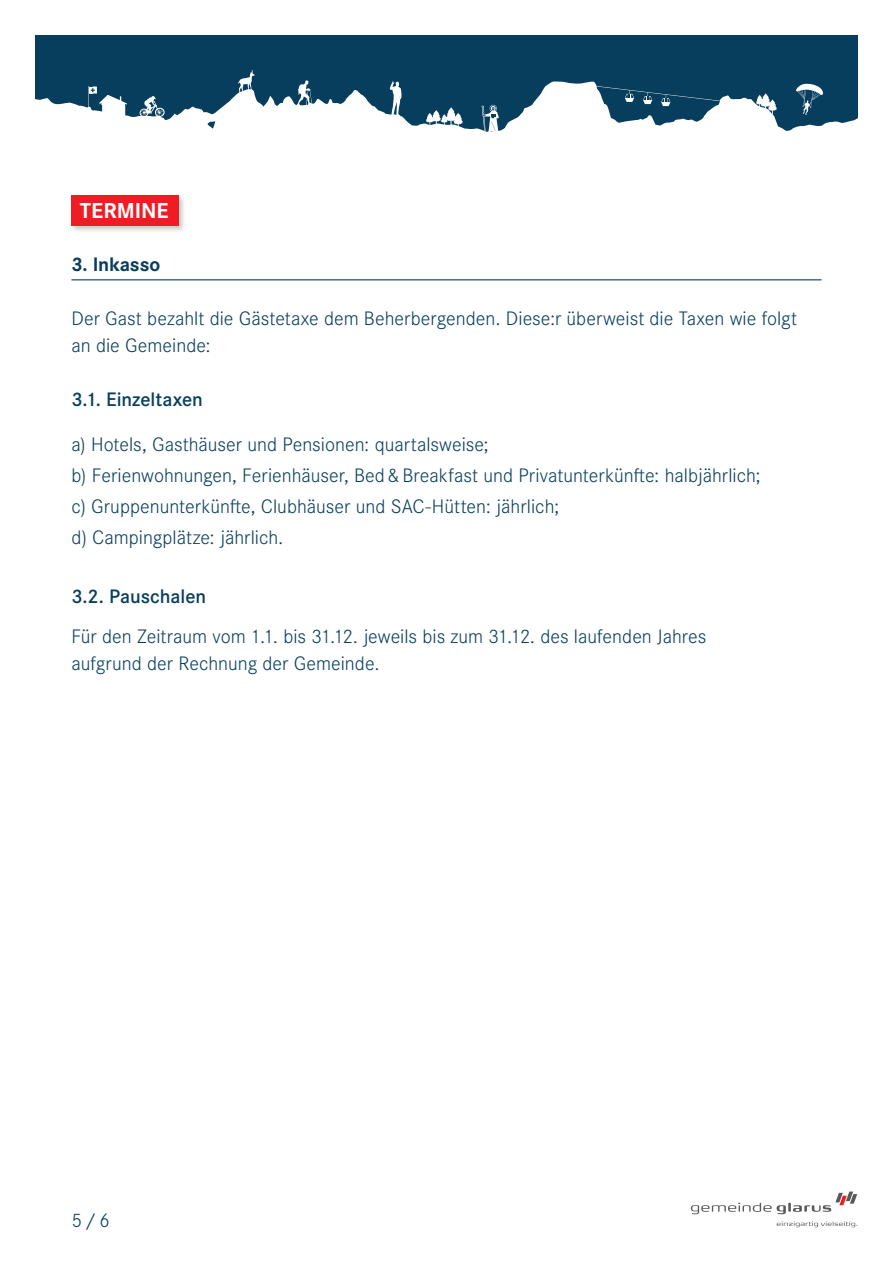
<style>
.page{position:relative;width:893px;height:1263px;background:#fff}
.page>*{position:absolute;margin:0;border:0;box-sizing:border-box;transform-origin:0 0}
.t1{font:700 22.5px "Corporate S Pro";letter-spacing:-.005em;color:#fff}
.t2{font:300 20.25px/31.2px "Corporate S Pro";color:#083e5d}
.t3{font:600 20.25px "Corporate S Pro";color:#083e5d}
.t4{font:700 20.25px "Corporate S Pro";letter-spacing:-.01em;color:#083e5d}
</style>
<div class="page">
<svg style="left:691px;top:1191px;width:166px;height:36px"></svg>
<hr style="left:71px;top:279px;width:750px;height:1px;background:#083e5d">
<img style="left:71px;top:196px;width:113px;height:35px">
<div style="left:71px;top:195px;width:108px;height:30px;background:#ee1d23"></div>
<svg style="left:36px;top:36px;width:821px;height:95px;fill:#083e5d"></svg>
<svg style="left:798px;top:89px;width:25px;height:20px"></svg>
<svg style="left:445px;top:117px;width:13px;height:9px"></svg>
<svg style="left:430px;top:120px;width:6px;height:5px"></svg>
<svg style="left:393px;top:96px;width:8px;height:19px"></svg>
<svg style="left:299px;top:88px;width:13px;height:17px"></svg>
<svg style="left:597px;top:86px;width:123px;height:40px"></svg>
<svg style="left:482px;top:105px;width:14px;height:27px"></svg>
<p class="t1" style="left:80px;top:193px;width:90px">TERMINE</p>
<p class="t4" style="left:71px;top:248px;width:90px">3. Inkasso</p>
<p class="t2" style="left:71px;top:303px;width:727px;line-height:27px">Der Gast bezahlt die Gästetaxe dem Beherbergenden. Diese:r überweist die Taxen wie folgt an die Gemeinde:</p>
<p class="t3" style="left:71px;top:384px;width:133px">3.1. Einzeltaxen</p>
<p class="t2" style="left:71px;top:427px;width:691px">a) Hotels, Gasthäuser und Pensionen: quartalsweise;<br>b) Ferienwohnungen, Ferienhäuser, Bed &amp; Breakfast und Privatunter künfte: halbjährlich; c) Gruppenunterkünfte, Clubhäuser und SAC-Hütten: jährlich;<br>d) Campingplätze: jährlich.</p>
<p class="t3" style="left:71px;top:581px;width:136px">3.2. Pauschalen</p>
<p class="t2" style="left:71px;top:622px;width:636px;line-height:27px">Für den Zeitraum vom 1.1. bis 31.12. jeweils bis zum 31.12. des laufenden Jahres aufgrund der Rechnung der Gemeinde.</p>
<p class="t2" style="left:71px;top:1203px;width:40px">5 / 6</p>
</div>
